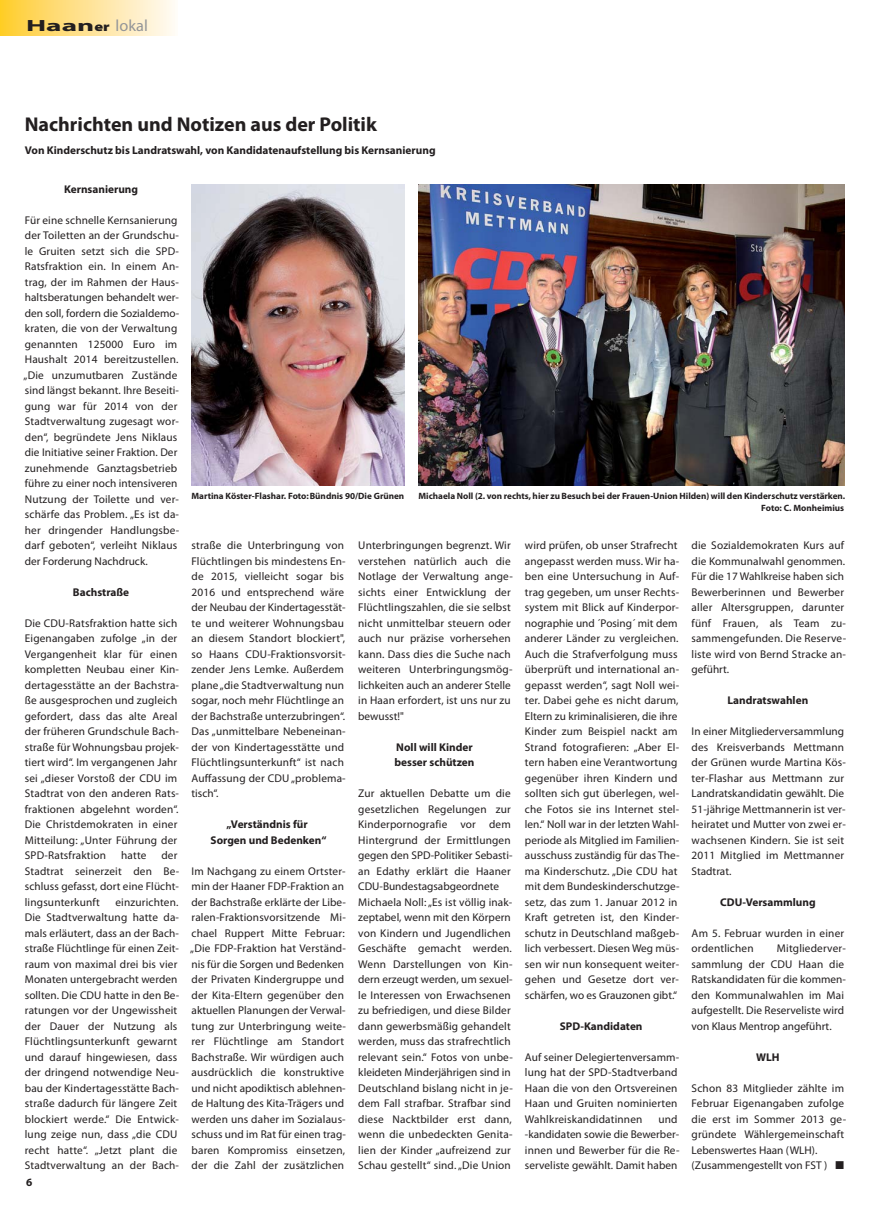
<style>
.page{position:relative;width:869px;height:1205px;background:#fff}
.page>*{position:absolute;margin:0;border:0;box-sizing:border-box;transform-origin:0 0}
.t1{font:700 20px "Myriad Pro";color:#231f20}
.t2{font:16.25px "Myriad Pro";color:#939598}
.t3{font:11.25px/15.5px "Myriad Pro";letter-spacing:.015em;color:#231f20}
.t4{font:700 11.25px/15.5px "Myriad Pro";color:#231f20;text-align:center}
.t5{font:700 9.12px/11.6px "Myriad Pro";color:#231f20;text-align:right}
.s1{font-weight:700;color:#231f20}
.s2{font-weight:900;font-size:13px;color:#231f20}
</style>
<div class="page">
<div style="left:0;top:0;width:177px;height:35px;background:linear-gradient(to right,#ffcc30,#fffaf9)"></div>
<img style="left:191px;top:184px;width:213px;height:301px">
<img style="left:418px;top:184px;width:425px;height:301px">
<h2 class="t2" style="left:26px;top:20px;width:123px"><span class="s1">Haan</span><span class="s2">er</span> lokal</h2>
<h1 class="t1" style="left:25px;top:116px;width:353px">Nachrichten und Notizen aus der Politik</h1>
<p class="t4" style="left:25px;top:144px;width:412px">Von Kinderschutz bis Landratswahl, von Kandidatenaufstellung bis Kernsanierung</p>
<p class="t4" style="left:64px;top:182px;width:75px">Kernsanierung</p>
<p class="t3" style="left:24px;top:213px;width:157px">Für eine schnelle Kernsanierung der Toiletten an der Grundschu&shy;le Gruiten setzt sich die SPD-<br>Ratsfraktion ein. In einem An&shy;trag, der im Rahmen der Haus&shy;haltsberatungen behandelt wer&shy;den soll, fordern die Sozialdemo&shy;kraten, die von der Verwaltung genannten 125000 Euro im<br>Haushalt 2014 bereitzustellen. „Die unzumutbaren Zustände sind längst bekannt. Ihre Beseiti&shy;gung war für 2014 von der<br>Stadtverwaltung zugesagt wor&shy;den“, begründete Jens Niklaus die Initiative seiner Fraktion. Der zunehmende Ganztagsbetrieb führe zu einer noch intensiveren<br>Nutzung der Toilette und ver&shy;schärfe das Problem. „Es ist da&shy;her dringender Handlungsbe&shy;darf geboten“, verleiht Niklaus der Forderung Nachdruck.</p>
<p class="t4" style="left:73px;top:585px;width:58px">Bachstraße</p>
<p class="t3" style="left:25px;top:616px;width:156px">Die CDU-Ratsfraktion hatte sich<br>Eigenangaben zufolge „in der<br>Vergangenheit klar für einen kompletten Neubau einer Kin&shy;dertagesstätte an der Bachstra&shy;ße ausgesprochen und zugleich gefordert, dass das alte Areal der früheren Grundschule Bach&shy;straße für Wohnungsbau projek&shy;tiert wird“. Im vergangenen Jahr sei „dieser Vorstoß der CDU im<br>Stadtrat von den anderen Rats&shy;fraktionen abgelehnt worden“.<br>Die Christdemokraten in einer<br>Mitteilung: „Unter Führung der<br>SPD-Ratsfraktion</p>
<p class="t5" style="left:191px;top:491px;width:214px">Martina Köster-Flashar. Foto:Bündnis 90/Die Grünen</p>
<p class="t5" style="left:418px;top:491px;width:428px">Michaela Noll (2. von rechts, hier zu Besuch bei der Frauen-Union Hilden) will den Kinderschutz verstärken.<br>Foto: C. Monheimius</p>
<p class="t3" style="left:191px;top:539px;width:156px">straße die Unterbringung von<br>Flüchtlingen bis mindestens En&shy;de 2015, vielleicht sogar bis<br>2016 und entsprechend wäre der Neubau der Kindertagesstät&shy;te und weiterer Wohnungsbau an diesem Standort blockiert", so Haans CDU-Fraktionsvorsit&shy;zender Jens Lemke. Außerdem plane „die Stadtverwaltung nun sogar, noch mehr Flüchtlinge an der Bachstraße unterzubringen“.<br>Das „unmittelbare Nebeneinan&shy;der von Kindertagesstätte und<br>Flüchtlingsunterkunft“ ist nach<br>Auffassung der CDU „problema&shy;tisch“.</p>
<p class="t4" style="left:210px;top:818px;width:117px">„Verständnis für<br>Sorgen und Bedenken“</p>
<p class="t3" style="left:190px;top:864px;width:157px">Im Nachgang zu einem Ortster&shy;min der Haaner FDP-Fraktion an der Bachstraße erklärte der Libe&shy;ralen-Fraktionsvorsitzende Mi&shy;chael Ruppert Mitte Februar: „Die FDP-Fraktion hat Verständ&shy;nis für die Sorgen und Bedenken der Privaten Kindergruppe und der Kita-Eltern gegenüber den aktuellen Planungen der Verwal&shy;tung zur Unterbringung weite&shy;rer Flüchtlinge am Standort<br>Bachstraße. Wir würdigen auch ausdrücklich die konstruktive und nicht apodiktisch ablehnen&shy;de Haltung des Kita-Trägers und werden uns daher im Sozialaus&shy;schuss und im Rat für einen trag&shy;baren Kompromiss einsetzen, der die Zahl der zusätzlichen</p>
<p class="t3" style="left:524px;top:539px;width:156px">wird prüfen, ob unser Strafrecht angepasst werden muss. Wir ha&shy;ben eine Untersuchung in Auf&shy;trag gegeben, um unser Rechts&shy;system mit Blick auf Kinderpor&shy;nographie und ´Posing´ mit dem anderer Länder zu vergleichen.<br>Auch die Strafverfolgung muss überprüft und international an&shy;gepasst werden“, sagt Noll wei&shy;ter. Dabei gehe es nicht darum,<br>Eltern zu kriminalisieren, die ihre<br>Kinder zum Beispiel nackt am<br>Strand fotografieren: „Aber El&shy;tern haben eine Verantwortung gegenüber ihren Kindern und sollten sich gut überlegen, wel&shy;che Fotos sie ins Internet stel&shy;len.“ Noll war in der letzten Wahl&shy;periode als Mitglied im Familien&shy;ausschuss zuständig für das The&shy;ma Kinderschutz. „Die CDU hat mit dem Bundeskinderschutzge&shy;setz, das zum 1. Januar 2012 in<br>Kraft getreten ist, den Kinder&shy;schutz in Deutschland maßgeb&shy;lich verbessert. Diesen Weg müs&shy;sen wir nun konsequent weiter&shy;gehen und Gesetze dort ver&shy;schärfen, wo es Grauzonen gibt.“</p>
<p class="t4" style="left:559px;top:1019px;width:84px">SPD-Kandidaten</p>
<p class="t3" style="left:524px;top:1050px;width:156px">Auf seiner Delegiertenversamm&shy;lung hat der SPD-Stadtverband<br>Haan die von den Ortsvereinen<br>Haan und Gruiten nominierten<br>Wahlkreiskandidatinnen</p>
<p class="t3" style="left:691px;top:539px;width:156px">die Sozialdemokraten Kurs auf die Kommunalwahl genommen.<br>Für die 17 Wahlkreise haben sich<br>Bewerberinnen und Bewerber aller Altersgruppen, darunter fünf Frauen, als Team zu&shy;sammengefunden. Die Reserve&shy;liste wird von Bernd Stracke an&shy;geführt.</p>
<p class="t4" style="left:727px;top:694px;width:82px">Landratswahlen</p>
<p class="t3" style="left:691px;top:725px;width:156px">In einer Mitgliederversammlung des Kreisverbands Mettmann der Grünen wurde Martina Kös&shy;ter-Flashar aus Mettmann zur<br>Landratskandidatin gewählt. Die<br>51-jährige Mettmannerin ist ver&shy;heiratet und Mutter von zwei er&shy;wachsenen Kindern. Sie ist seit<br>2011 Mitglied im Mettmanner<br>Stadtrat.</p>
<p class="t4" style="left:719px;top:895px;width:97px">CDU-Versammlung</p>
<p class="t3" style="left:691px;top:926px;width:154px">Am 5. Februar wurden in einer ordentlichen</p>
<p class="t3" style="left:358px;top:539px;width:156px">Unterbringungen begrenzt. Wir verstehen natürlich auch die<br>Notlage der Verwaltung ange&shy;sichts einer Entwicklung der<br>Flüchtlingszahlen, die sie selbst nicht unmittelbar steuern oder auch nur präzise vorhersehen kann. Dass dies die Suche nach weiteren Unterbringungsmög&shy;lichkeiten auch an anderer Stelle in Haan erfordert, ist uns nur zu bewusst!"</p>
<p class="t4" style="left:394px;top:740px;width:81px;text-align:left">Noll will Kinder besser schützen</p>
<p class="t3" style="left:358px;top:787px;width:156px">Zur aktuellen Debatte um die gesetzlichen Regelungen zur<br>Kinderpornografie vor dem<br>Hintergrund der Ermittlungen gegen den SPD-Politiker Sebasti&shy;an Edathy erklärt die Haaner<br>CDU-Bundestagsabgeordnete<br>Michaela Noll: „Es ist völlig inak&shy;zeptabel, wenn mit den Körpern von Kindern und Jugendlichen<br>Geschäfte gemacht werden.<br>Wenn Darstellungen von Kin&shy;dern erzeugt werden, um sexuel&shy;le Interessen von Erwachsenen zu befriedigen, und diese Bilder dann gewerbsmäßig gehandelt werden, muss das strafrechtlich relevant sein.“ Fotos von unbe&shy;kleideten Minderjährigen sind in<br>Deutschland bislang nicht in je&shy;dem Fall strafbar. Strafbar sind diese Nacktbilder erst dann, wenn die unbedeckten Genita&shy;lien der Kinder „aufreizend zur<br>Schau gestellt“ sind. „Die Union</p>
<p class="t3" style="left:25px;top:849px;width:156px;text-indent:136px">der<br>Stadt rat seinerzeit den Be&shy;schluss gefasst, dort eine Flücht&shy;lingsunterkunft</p>
<p class="t3" style="left:121px;top:849px;width:27px">hatte</p>
<p class="t3" style="left:25px;top:895px;width:156px;text-indent:90px">einzurichten.<br>Die Stadtverwaltung hatte da&shy;mals erläutert, dass an der Bach&shy;straße Flüchtlinge für einen Zeit - raum von maximal drei bis vier<br>Monaten untergebracht werden sollten. Die CDU hatte in den Be&shy;ratungen vor der Ungewissheit der Dauer der Nutzung als<br>Flüchtlingsunterkunft gewarnt und darauf hingewiesen, dass der dringend notwendige Neu&shy;bau der Kindertagesstätte Bach&shy;straße dadurch für längere Zeit blockiert werde.“ Die Entwick&shy;lung zeige nun, dass „die CDU recht hatte“. „Jetzt plant die<br>Stadtverwaltung an der Bach-</p>
<p class="t3" style="left:691px;top:942px;width:156px;text-indent:85px">Mitgliederver&shy;sammlung der CDU Haan die<br>Ratskandidaten für die kommen&shy;den Kommunalwahlen im Mai aufgestellt. Die Reserveliste wird von Klaus Mentrop angeführt.</p>
<p class="t4" style="left:755px;top:1050px;width:25px">WLH</p>
<p class="t3" style="left:691px;top:1081px;width:156px">Schon 83 Mitglieder zählte im<br>Februar Eigenangaben zufolge die erst im Sommer 2013 ge&shy;gründete Wählergemeinschaft<br>Lebenswertes Haan (WLH). (Zusammengestellt von FST ) ■</p>
<p class="t3" style="left:524px;top:1112px;width:156px;text-indent:133px">und -kandidaten sowie die Bewerber - innen und Bewerber für die Re&shy;serveliste gewählt. Damit haben</p>
</div>
